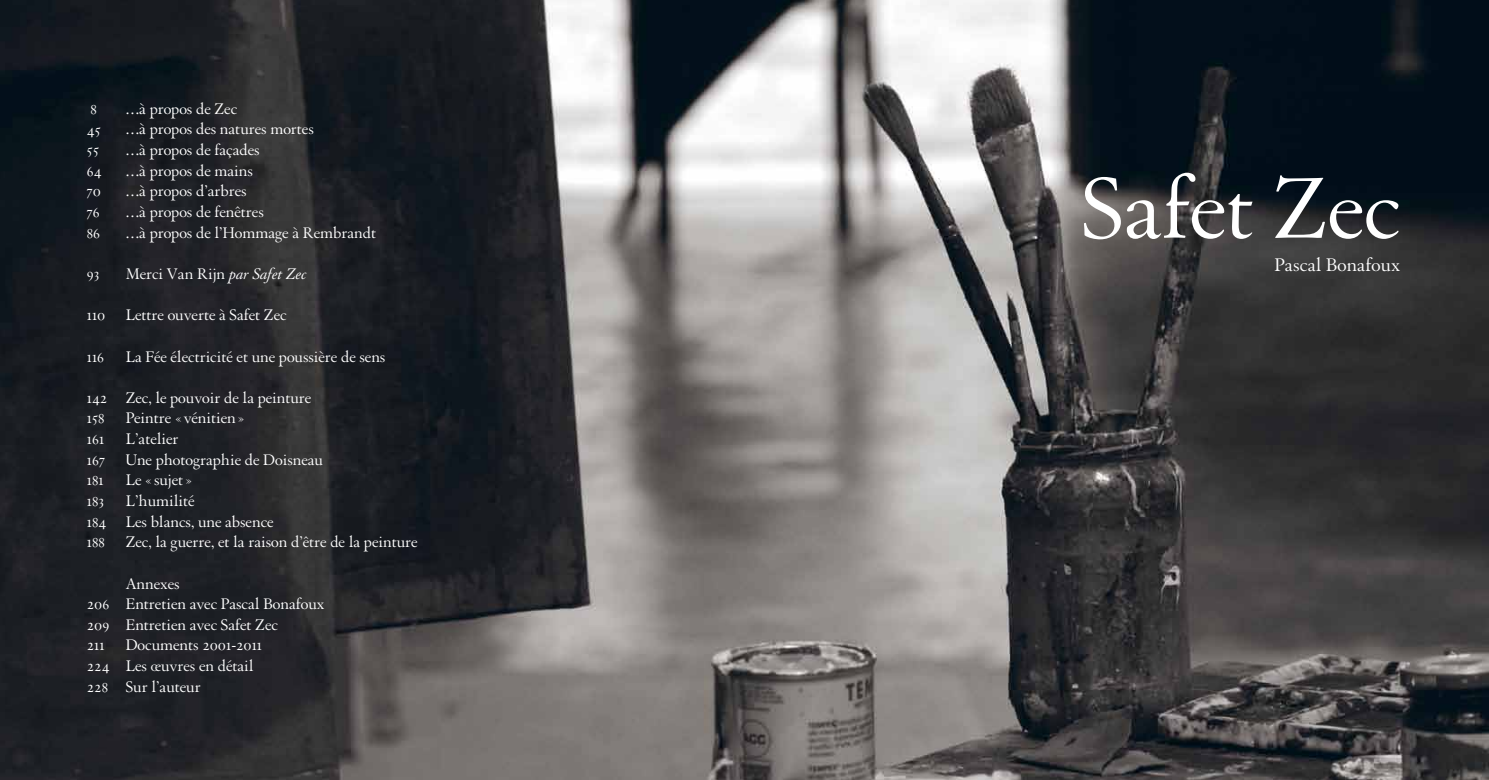
<style>
.page{position:relative;width:1489px;height:780px;background:#fff}
.page>*{position:absolute;margin:0;border:0;box-sizing:border-box;transform-origin:0 0}
.t1{font:92.75px "Augereau";color:#fff}
.t2{font:19.75px "Augereau";letter-spacing:.01em;color:#fff}
.t3{font:16.5px/20.6px "Augereau";color:#fff}
.t4{font:16.5px/20.6px "Augereau Roman SC";color:#fff}
.s1{font-style:italic}
.s2{font-family:"Augereau Roman SC"}
</style>
<div class="page">
<img style="left:0;top:0;width:1488px;height:780px">
<p class="t4" style="left:87px;top:98px;width:16px">8<br>45<br>55<br>64<br>70<br>76<br>86</p>
<p class="t4" style="left:87px;top:263px;width:14px">93</p>
<p class="t4" style="left:87px;top:304px;width:20px">110</p>
<p class="t4" style="left:87px;top:346px;width:19px">116</p>
<p class="t4" style="left:87px;top:387px;width:22px">142<br>158<br>161<br>167<br>181<br>183<br>184<br>188</p>
<p class="t4" style="left:87px;top:593px;width:24px">206<br>209<br>211<br>224<br>228</p>
<p class="t3" style="left:126px;top:98px;width:252px">…à propos de Zec<br>…à propos des natures mortes<br>…à propos de façades<br>…à propos de mains<br>…à propos d’arbres<br>…à propos de fenêtres<br>…à propos de l’Hommage à Rembrandt</p>
<p class="t3" style="left:126px;top:263px;width:182px">Merci Van Rijn <span class="s1">par Safet Zec</span></p>
<p class="t3" style="left:126px;top:304px;width:162px">Lettre ouverte à Safet Zec</p>
<p class="t3" style="left:126px;top:346px;width:261px">La Fée électricité et une poussière de sens</p>
<p class="t3" style="left:126px;top:387px;width:293px">Zec, le pouvoir de la peinture<br>Peintre « vénitien»<br>L’atelier<br>Une photographie de Doisneau<br>Le « sujet»<br>L’humilité<br>Les blancs, une absence<br>Zec, la guerre, et la raison d’être de la peinture</p>
<p class="t3" style="left:126px;top:573px;width:200px">Annexes<br>Entretien avec Pascal Bonafoux<br>Entretien avec Safet Zec<br>Documents <span class="s2">2001-2011<br></span>Les œuvres en détail<br>Sur l’auteur</p>
<h1 class="t1" style="left:1081px;top:153px;width:320px">Safet Zec</h1>
<p class="t2" style="left:1274px;top:252px;width:127px">Pascal Bonafoux</p>
</div>
